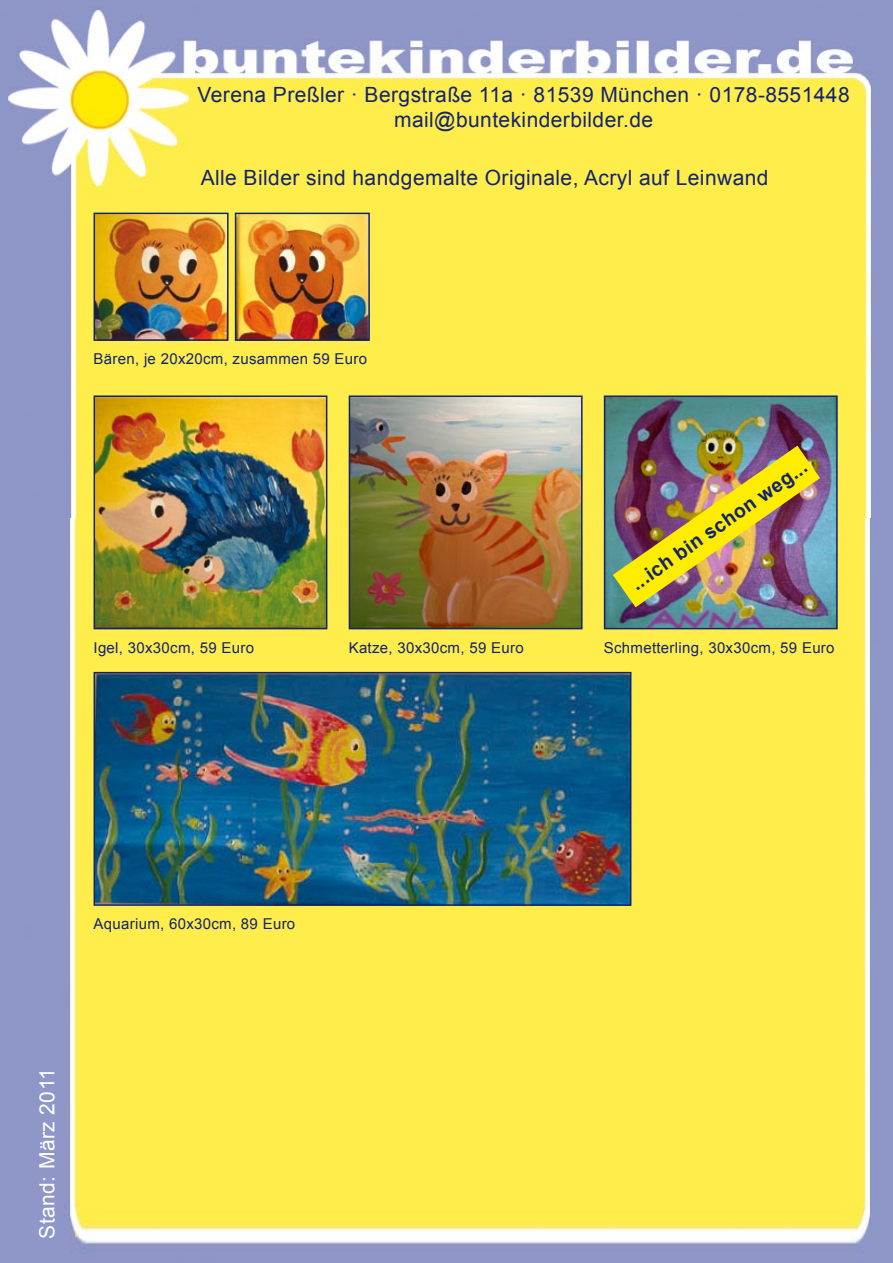
<style>
.page{position:relative;width:893px;height:1263px;background:#fff}
.page>*{position:absolute;margin:0;border:0;box-sizing:border-box;transform-origin:0 0}
.t1{font:21px/25.2px "Arial";letter-spacing:.02em;color:#122372;text-align:center}
.t2{font:21px "Arial";letter-spacing:.02em;color:#fff}
.t3{font:700 19.5px "Arial";color:#122372}
.t4{font:15px "Arial";letter-spacing:.02em;color:#122372}
</style>
<div class="page">
<img style="left:0;top:0;width:893px;height:518px">
<img style="left:0;top:518px;width:893px;height:745px">
<img style="left:97px;top:675px;width:531px;height:228px">
<div style="left:94px;top:672px;width:537px;height:234px;border:2px solid #122372"></div>
<img style="left:97px;top:216px;width:129px;height:122px">
<div style="left:94px;top:213px;width:135px;height:128px;border:2px solid #122372"></div>
<img style="left:238px;top:216px;width:129px;height:122px">
<div style="left:235px;top:213px;width:135px;height:128px;border:2px solid #122372"></div>
<img style="left:97px;top:398px;width:227px;height:228px">
<div style="left:94px;top:395px;width:233px;height:234px;border:2px solid #122372"></div>
<img style="left:352px;top:398px;width:228px;height:228px">
<div style="left:349px;top:395px;width:234px;height:234px;border:2px solid #122372"></div>
<img style="left:607px;top:398px;width:228px;height:228px">
<div style="left:604px;top:395px;width:234px;height:234px;border:2px solid #122372"></div>
<img style="left:613px;top:446px;width:207px;height:161px">
<p class="t1" style="left:198px;top:82px;width:654px">Verena Preßler · Bergstraße 11a · 81539 München · 0178-8551448 mail@buntekinderbilder.de</p>
<p class="t1" style="left:201px;top:166px;width:569px">Alle Bilder sind handgemalte Originale, Acryl auf Leinwand</p>
<p class="t4" style="left:94px;top:349px;width:275px">Bären, je 20x20cm, zusammen 59 Euro</p>
<p class="t3" style="left:626px;top:575px;width:212px;rotate:-35deg">...ich bin schon weg...</p>
<p class="t4" style="left:94px;top:638px;width:162px">Igel, 30x30cm, 59 Euro</p>
<p class="t4" style="left:349px;top:638px;width:177px">Katze, 30x30cm, 59 Euro</p>
<p class="t4" style="left:604px;top:638px;width:232px">Schmetterling, 30x30cm, 59 Euro</p>
<p class="t4" style="left:94px;top:914px;width:203px">Aquarium, 60x30cm, 89 Euro</p>
<p class="t2" style="left:33px;top:1239px;width:172px;rotate:-90deg">Stand: März 2011</p>
</div>
